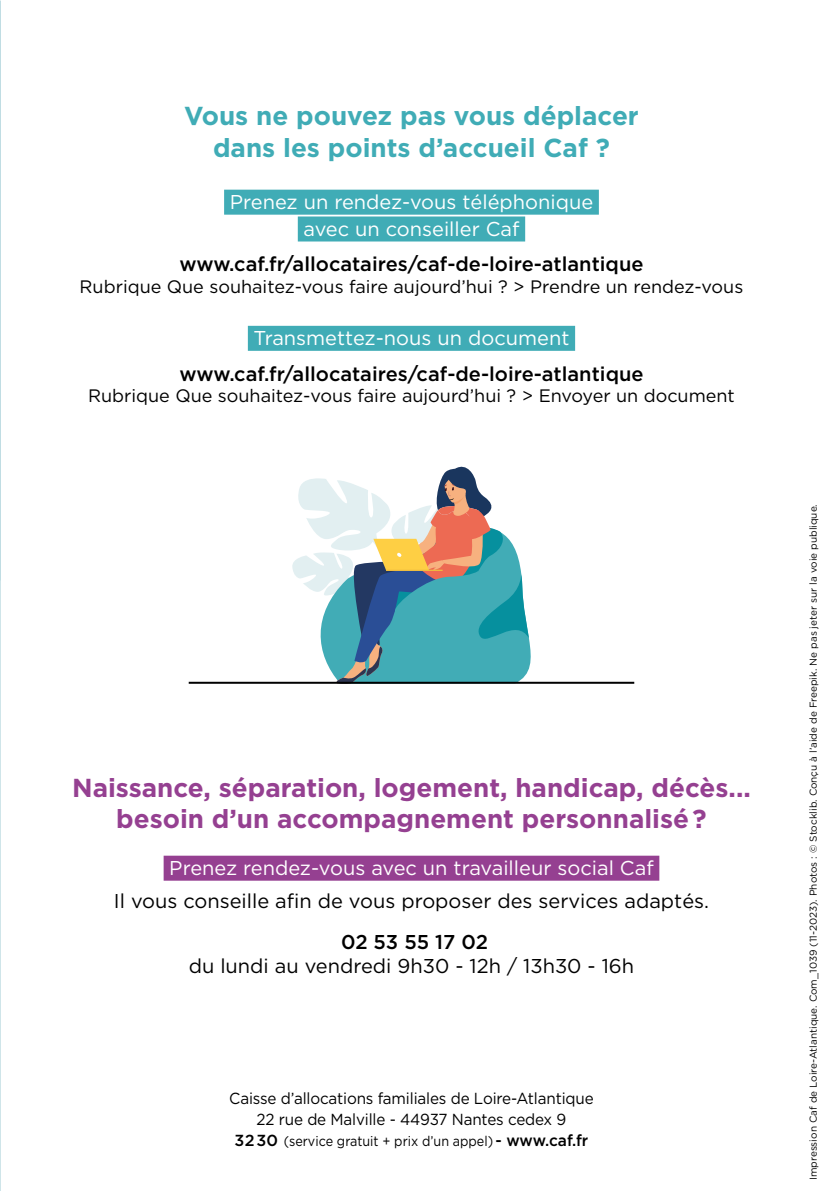
<style>
.page{position:relative;width:823px;height:1191px;background:#fff}
.page>*{position:absolute;margin:0;border:0;box-sizing:border-box;transform-origin:0 0}
.t1{font:700 26px/31.2px "Gotham";color:#954091;text-align:center}
.t2{font:700 26px/31.2px "Gotham";color:#40acb6;text-align:center}
.t3{font:20px/26.8px "Gotham";color:#fff;text-align:center}
.t4{font:500 20px "Gotham";color:#000}
.t5{font:20px "Gotham";color:#000}
.t6{font:18px "Gotham";color:#000}
.t7{font:16px/20.8px "Gotham";letter-spacing:-.01em;color:#000;text-align:center;scale:.95 1}
.t8{font:14px "Gotham";color:#000;scale:.9 1}
.t9{font:10px "Gotham";color:#000}
.s1{font-weight:500;font-size:16px}
</style>
<div class="page">
<svg style="left:0;top:327px;width:1px;height:307px"></svg>
<div style="left:163px;top:855px;width:496px;height:25px;background:#954091"></div>
<svg style="left:292px;top:467px;width:238px;height:215px"></svg>
<hr style="left:189px;top:682px;width:445px;height:2px;background:#000">
<div style="left:224px;top:190px;width:374px;height:25px;background:#40acb6"></div>
<div style="left:297px;top:216px;width:228px;height:25px;background:#40acb6"></div>
<div style="left:248px;top:326px;width:326px;height:25px;background:#40acb6"></div>
<h1 class="t2" style="left:184px;top:100px;width:456px">Vous ne pouvez pas vous déplacer dans les points d’accueil Caf ?</h1>
<p class="t3" style="left:230px;top:188px;width:364px">Prenez un rendez-vous téléphonique avec un conseiller Caf</p>
<p class="t4" style="left:179px;top:251px;width:465px">www.caf.fr/allocataires/caf-de-loire-atlantique</p>
<p class="t6" style="left:80px;top:276px;width:664px">Rubrique Que souhaitez-vous faire aujourd’hui ? &gt; Prendre un rendez-vous</p>
<p class="t3" style="left:253px;top:324px;width:317px">Transmettez-nous un document</p>
<p class="t4" style="left:179px;top:360px;width:465px">www.caf.fr/allocataires/caf-de-loire-atlantique</p>
<p class="t6" style="left:88px;top:386px;width:648px">Rubrique Que souhaitez-vous faire aujourd’hui ? &gt; Envoyer un document</p>
<h1 class="t1" style="left:72px;top:772px;width:679px">Naissance, séparation, logement, handicap, décès... besoin d’un accompagnement personnalisé ?</h1>
<p class="t3" style="left:169px;top:854px;width:485px">Prenez rendez-vous avec un travailleur social Caf</p>
<p class="t5" style="left:114px;top:889px;width:596px">Il vous conseille afin de vous proposer des services adaptés.</p>
<p class="t4" style="left:341px;top:928px;width:148px">02 53 55 17 02</p>
<p class="t5" style="left:189px;top:954px;width:447px">du lundi au vendredi 9h30 - 12h / 13h30 - 16h</p>
<p class="t7" style="left:229px;top:1087px;width:385px">Caisse d’allocations familiales de Loire-Atlantique<br>22 rue de Malville - 44937 Nantes cedex 9</p>
<p class="t8" style="left:234px;top:1133px;width:394px"><span class="s1">3230</span> (service gratuit + prix d’un appel) <span class="s1">- www.caf.fr</span></p>
<p class="t9" style="left:807px;top:1180px;width:677px;rotate:-90deg">Impression Caf de Loire-Atlantique. Com_1039 (11-2023). Photos : © Stocklib. Conçu à l’aide de Freepik. Ne pas jeter sur la voie publique.</p>
</div>
